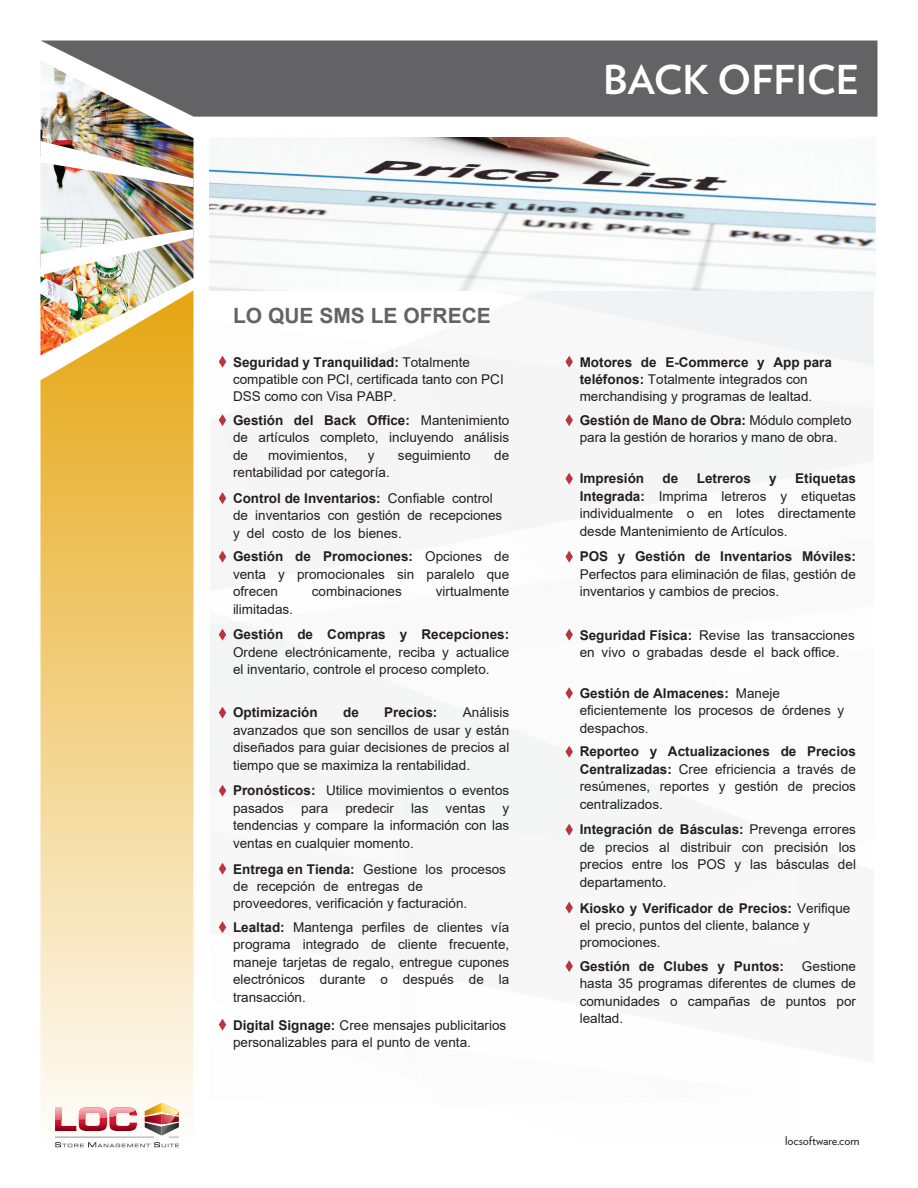
<style>
.page{position:relative;width:918px;height:1188px;background:#fff}
.page>*{position:absolute;margin:0;border:0;box-sizing:border-box;transform-origin:0 0}
.t1{font:700 39.75px "Verlag";color:#fff}
.t2{font:700 21px "Arial";color:#636366}
.t3{font:13.5px/17.4px "Arial";color:#231f20}
.t4{font:700 13.5px "Arial";color:#231f20}
.t5{font:12px "Verlag";color:#231f20}
.s1{font-weight:700}
</style>
<div class="page">
<div style="left:41px;top:40px;width:837px;height:77px;background:#636366"></div>
<svg style="left:40px;top:356px;width:154px;height:792px;background:#f2d48e"></svg>
<img style="left:55px;top:1137px;width:124px;height:1px">
<img style="left:62px;top:1143px;width:117px;height:4px">
<img style="left:162px;top:1116px;width:17px;height:20px">
<img style="left:145px;top:1103px;width:34px;height:13px">
<img style="left:145px;top:1114px;width:17px;height:22px">
<img style="left:55px;top:1107px;width:21px;height:24px">
<img style="left:78px;top:1107px;width:29px;height:24px">
<img style="left:109px;top:1107px;width:28px;height:24px">
<svg style="left:55px;top:1142px;width:6px;height:5px"></svg>
<svg style="left:88px;top:1142px;width:8px;height:5px"></svg>
<svg style="left:154px;top:1142px;width:6px;height:5px"></svg>
<svg style="left:162px;top:1114px;width:13px;height:21px"></svg>
<img style="left:110px;top:1108px;width:25px;height:9px">
<svg style="left:55px;top:1108px;width:6px;height:11px"></svg>
<img style="left:79px;top:1108px;width:28px;height:11px">
<img style="left:40px;top:61px;width:154px;height:295px">
<img style="left:210px;top:137px;width:666px;height:153px">
<svg style="left:219px;top:356px;width:7px;height:12px"></svg>
<svg style="left:219px;top:414px;width:7px;height:12px"></svg>
<svg style="left:219px;top:492px;width:7px;height:12px"></svg>
<svg style="left:219px;top:551px;width:7px;height:12px"></svg>
<svg style="left:219px;top:629px;width:7px;height:12px"></svg>
<svg style="left:219px;top:707px;width:7px;height:12px"></svg>
<svg style="left:219px;top:785px;width:7px;height:12px"></svg>
<svg style="left:219px;top:863px;width:7px;height:12px"></svg>
<svg style="left:219px;top:921px;width:7px;height:12px"></svg>
<svg style="left:219px;top:1019px;width:7px;height:12px"></svg>
<svg style="left:565px;top:356px;width:8px;height:12px"></svg>
<svg style="left:565px;top:414px;width:8px;height:12px"></svg>
<svg style="left:565px;top:473px;width:8px;height:12px"></svg>
<svg style="left:565px;top:551px;width:8px;height:12px"></svg>
<svg style="left:565px;top:629px;width:8px;height:12px"></svg>
<svg style="left:565px;top:687px;width:8px;height:12px"></svg>
<svg style="left:565px;top:746px;width:8px;height:12px"></svg>
<svg style="left:565px;top:824px;width:8px;height:12px"></svg>
<svg style="left:565px;top:902px;width:8px;height:12px"></svg>
<svg style="left:565px;top:960px;width:8px;height:12px"></svg>
<img style="left:40px;top:229px;width:154px;height:46px">
<img style="left:40px;top:141px;width:154px;height:46px">
<h1 class="t1" style="left:603px;top:48px;width:258px">BACK OFFICE</h1>
<h2 class="t2" style="left:233px;top:301px;width:259px">LO QUE SMS LE OFRECE</h2>
<p class="t3" style="left:233px;top:353px;width:272px"><span class="s1">Seguridad y Tranquilidad:</span> Totalmente compatible con PCI, certificada tanto con PCI<br>DSS como con Visa PABP.</p>
<p class="t3" style="left:233px;top:411px;width:278px;text-align:justify"><span class="s1">Gestión del Back Office:</span> Mantenimiento de artículos completo, incluyendo análisis de</p>
<p class="t3" style="left:268px;top:446px;width:81px">movimientos,</p>
<p class="t3" style="left:368px;top:446px;width:8px">y</p>
<p class="t3" style="left:398px;top:446px;width:74px">seguimiento</p>
<p class="t3" style="left:494px;top:446px;width:17px">de</p>
<p class="t3" style="left:233px;top:460px;width:261px;line-height:25.7px">rentabilidad por categoría.<br><span class="s1">Control de Inventarios:</span> Confiable control</p>
<p class="t3" style="left:233px;top:507px;width:271px">de inventarios con gestión de recepciones y del costo de los bienes.</p>
<p class="t3" style="left:233px;top:548px;width:278px;text-align:justify"><span class="s1">Gestión de Promociones:</span> Opciones de venta y promocionales sin paralelo que ofrecen</p>
<p class="t3" style="left:312px;top:583px;width:92px">combinaciones</p>
<p class="t3" style="left:436px;top:583px;width:75px">virtualmente</p>
<p class="t3" style="left:233px;top:600px;width:62px">ilimitadas.</p>
<p class="t4" style="left:233px;top:625px;width:278px">Gestión de Compras y Recepciones:</p>
<p class="t3" style="left:233px;top:643px;width:278px">Ordene electrónicamente, reciba y actualice el inventario, controle el proceso completo.</p>
<p class="t4" style="left:233px;top:703px;width:86px">Optimización</p>
<p class="t4" style="left:343px;top:703px;width:17px">de</p>
<p class="t4" style="left:384px;top:703px;width:55px">Precios:</p>
<p class="t3" style="left:233px;top:704px;width:278px;text-align:justify;text-indent:230px">Análisis avanzados que son sencillos de usar y están diseñados para guiar decisiones de precios al tiempo que se maximiza la rentabilidad.</p>
<p class="t3" style="left:233px;top:782px;width:278px"><span class="s1">Pronósticos:</span> Utilice movimientos o eventos pasados</p>
<p class="t3" style="left:301px;top:799px;width:29px">para</p>
<p class="t3" style="left:345px;top:799px;width:50px">predecir</p>
<p class="t3" style="left:411px;top:799px;width:19px">las</p>
<p class="t3" style="left:446px;top:799px;width:41px">ventas</p>
<p class="t3" style="left:233px;top:799px;width:278px;text-align:justify;text-indent:270px">y tendencias y compare la información con las ventas en cualquier momento.</p>
<p class="t3" style="left:233px;top:860px;width:274px"><span class="s1">Entrega en Tienda:</span> Gestione los procesos de recepción de entregas de<br>proveedores, verificación y facturación.</p>
<p class="t3" style="left:233px;top:918px;width:278px;text-align:justify"><span class="s1">Lealtad:</span> Mantenga perfiles de clientes vía programa integrado de cliente frecuente, maneje tarjetas de regalo, entregue cupones electrónicos durante o después de la transacción.</p>
<p class="t3" style="left:233px;top:1016px;width:275px"><span class="s1">Digital Signage:</span> Cree mensajes publicitarios personalizables para el punto de venta.</p>
<p class="t3" style="left:580px;top:353px;width:254px"><span class="s1">Motores de E-Commerce y App para teléfonos:</span> Totalmente integrados con merchandising y programas de lealtad.</p>
<p class="t3" style="left:580px;top:411px;width:274px"><span class="s1">Gestión de Mano de Obra:</span> Módulo completo para la gestión de horarios y mano de obra.</p>
<p class="t4" style="left:580px;top:469px;width:66px">Impresión</p>
<p class="t4" style="left:663px;top:469px;width:17px">de</p>
<p class="t4" style="left:697px;top:469px;width:56px">Letreros</p>
<p class="t4" style="left:769px;top:469px;width:9px">y</p>
<p class="t3" style="left:580px;top:470px;width:278px;text-align:justify;text-indent:216px"><span class="s1">Etiquetas Integrada:</span> Imprima letreros y etiquetas individualmente o en lotes directamente desde Mantenimiento de Artículos.</p>
<p class="t4" style="left:580px;top:547px;width:278px">POS y Gestión de Inventarios Móviles:</p>
<p class="t3" style="left:580px;top:565px;width:278px">Perfectos para eliminación de filas, gestión de inventarios y cambios de precios.</p>
<p class="t3" style="left:580px;top:626px;width:277px"><span class="s1">Seguridad Física:</span> Revise las transacciones en vivo o grabadas desde el back office.</p>
<p class="t3" style="left:580px;top:684px;width:266px"><span class="s1">Gestión de Almacenes:</span> Maneje eficientemente los procesos de órdenes y despachos.</p>
<p class="t3" style="left:580px;top:743px;width:278px;text-align:justify"><span class="s1">Reporteo y Actualizaciones de Precios Centralizadas:</span> Cree efriciencia a través de resúmenes, reportes y gestión de precios centralizados.</p>
<p class="t3" style="left:580px;top:821px;width:278px;text-align:justify"><span class="s1">Integración de Básculas:</span> Prevenga errores de precios al distribuir con precisión los precios entre los POS y las básculas del departamento.</p>
<p class="t3" style="left:580px;top:899px;width:272px"><span class="s1">Kiosko y Verificador de Precios:</span> Verifique el precio, puntos del cliente, balance y promociones.</p>
<p class="t4" style="left:580px;top:957px;width:206px">Gestión de Clubes y Puntos:</p>
<p class="t3" style="left:580px;top:957px;width:278px;text-align:justify;text-indent:222px">Gestione hasta 35 programas diferentes de clumes de comunidades o campañas de puntos por lealtad.</p>
<p class="t5" style="left:785px;top:1132px;width:76px">locsoftware.com</p>
</div>
